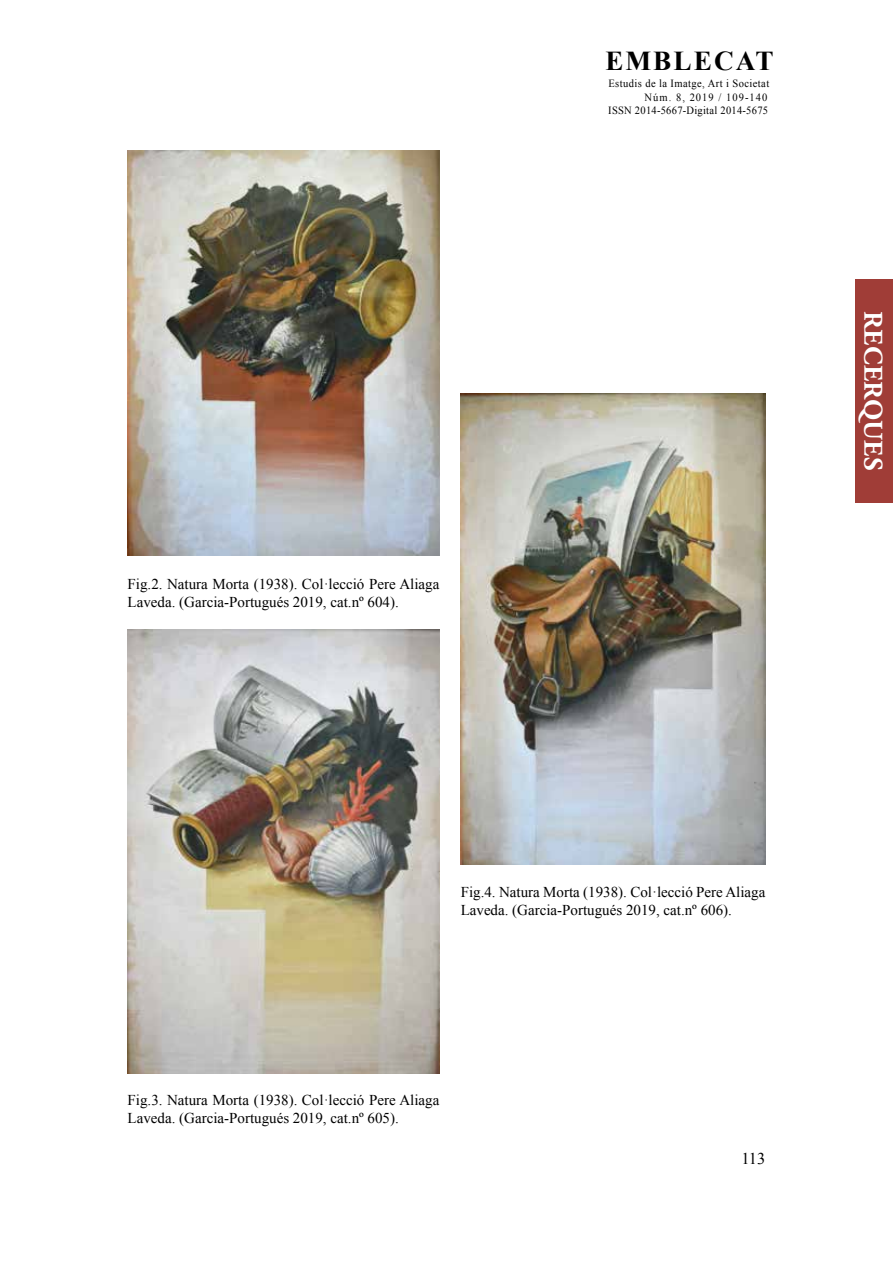
<style>
.page{position:relative;width:893px;height:1263px;background:#fff}
.page>*{position:absolute;margin:0;border:0;box-sizing:border-box;transform-origin:0 0}
.t1{font:700 27.3px "Times New Roman";letter-spacing:.075em;color:#000}
.t2{font:700 27px "Adobe Garamond Pro";letter-spacing:.015em;color:#fff}
.t3{font:16.5px "Times New Roman";color:#000}
.t4{font:15px/18px "Times New Roman";color:#000}
.t5{font:10.95px/13.5px "Times New Roman";letter-spacing:.04em;color:#000;text-align:right;scale:.95 1}
</style>
<div class="page">
<div style="left:855px;top:279px;width:38px;height:223px;background:#a03d37"></div>
<img style="left:128px;top:151px;width:311px;height:404px">
<img style="left:128px;top:629px;width:311px;height:445px">
<img style="left:461px;top:394px;width:304px;height:471px">
<p class="t4" style="left:128px;top:575px;width:313px">Fig.2. Natura Morta (1938). Col·lecció Pere Aliaga<br>Laveda. (Garcia-Portugués 2019, cat.nº 604).</p>
<h1 class="t1" style="left:605px;top:42px;width:170px">EMBLECAT</h1>
<p class="t5" style="left:608px;top:77px;width:171px">Estudis de la Imatge, Art i Societat<br>Núm. 8, 2019 / 109-140<br>ISSN 2014-5667-Digital 2014-5675</p>
<h2 class="t2" style="left:889px;top:311px;width:161px;rotate:90deg">RECERQUES</h2>
<p class="t4" style="left:461px;top:883px;width:306px">Fig.4. Natura Morta (1938). Col·lecció Pere Aliaga<br>Laveda. (Garcia-Portugués 2019, cat.nº 606).</p>
<p class="t4" style="left:128px;top:1091px;width:313px">Fig.3. Natura Morta (1938). Col·lecció Pere Aliaga<br>Laveda. (Garcia-Portugués 2019, cat.nº 605).</p>
<p class="t3" style="left:741px;top:1147px;width:26px">113</p>
</div>
